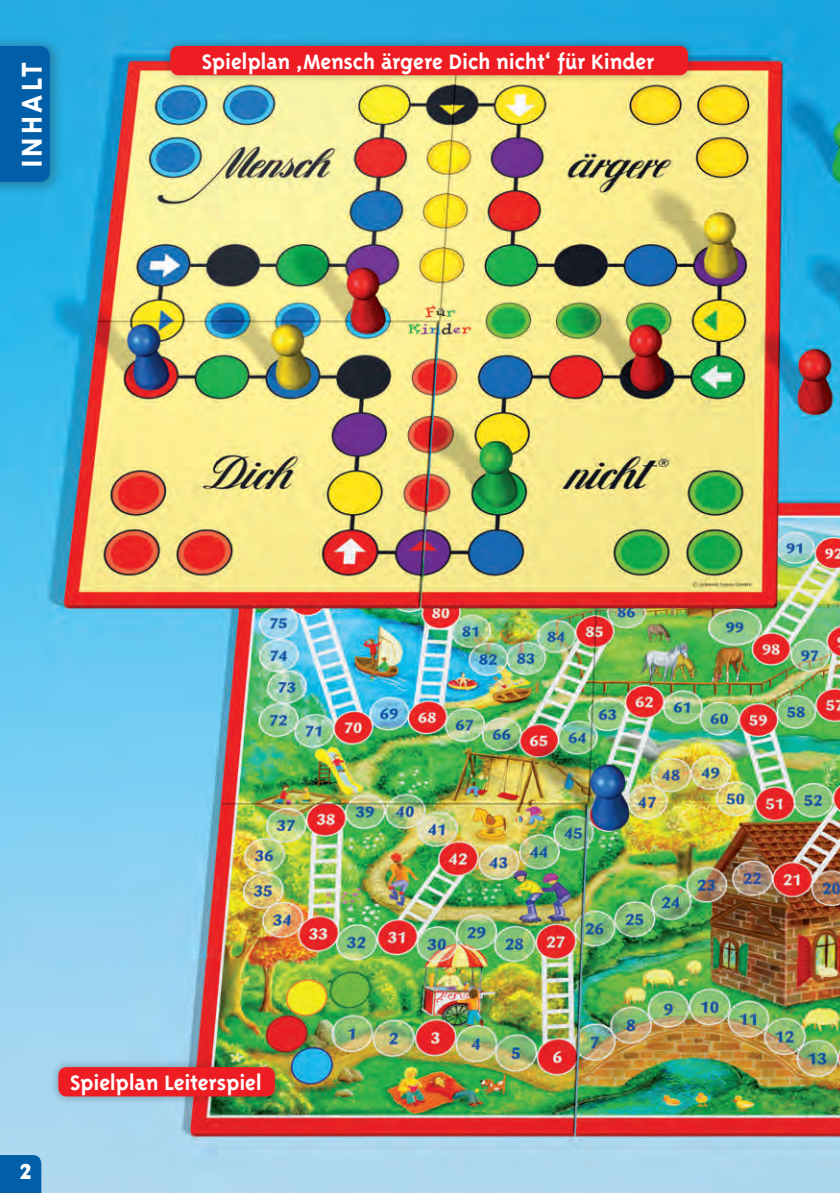
<style>
.page{position:relative;width:840px;height:1193px;background:#fff}
.page>*{position:absolute;margin:0;border:0;box-sizing:border-box;transform-origin:0 0}
.t1{font:700 33px "Triplex";letter-spacing:.1em;color:#fff}
.t2{font:700 24px "Triplex";letter-spacing:-.01em;color:#fff}
.t3{font:800 21px "Barmeno";color:#fff}
</style>
<div class="page">
<img style="left:0;top:0;width:840px;height:1192px">
<div style="left:0;top:36px;width:64px;height:160px;background:#231f20;opacity:.3"></div>
<div style="left:0;top:46px;width:50px;height:136px;background:#015faa"></div>
<div style="left:161px;top:37px;width:536px;height:48px;background:#231f20;opacity:.25"></div>
<div style="left:170px;top:46px;width:518px;height:29px;background:#ee1d23;border-radius:9px"></div>
<div style="left:49px;top:1057px;width:235px;height:48px;background:#231f20;opacity:.25"></div>
<div style="left:58px;top:1066px;width:217px;height:30px;background:#ee1d23;border-radius:9px"></div>
<svg style="left:0;top:0;width:3px;height:5px"></svg>
<div style="left:0;top:1154px;width:41px;height:39px;background:#015faa"></div>
<h1 class="t1" style="left:11px;top:168px;width:108px;rotate:-90deg">INHALT</h1>
<p class="t2" style="left:202px;top:46px;width:454px">Spielplan ,Mensch ärgere Dich nicht‛ für Kinder</p>
<p class="t3" style="left:20px;top:1158px;width:13px">2</p>
<p class="t2" style="left:70px;top:1067px;width:193px">Spielplan Leiterspiel</p>
</div>
